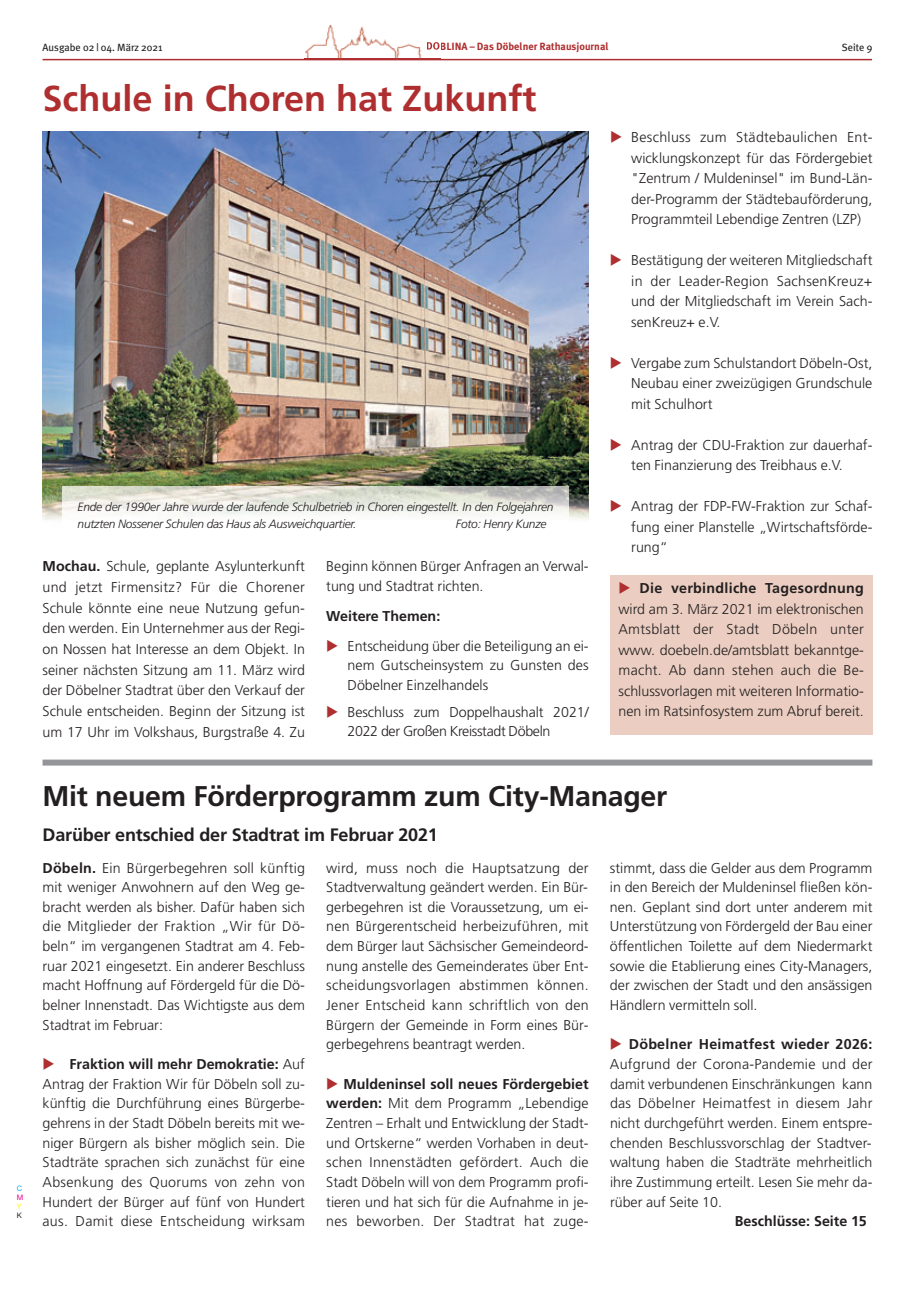
<style>
.page{position:relative;width:915px;height:1293px;background:#fff}
.page>*{position:absolute;margin:0;border:0;box-sizing:border-box;transform-origin:0 0}
.t1{font:700 36px "Frutiger";color:#af2e2f}
.t2{font:700 28.5px "Frutiger";letter-spacing:-.01em;color:#231f20}
.t3{font:700 18px "Frutiger";letter-spacing:-.01em;color:#231f20}
.t4{font:300 14.25px/19.6px "Frutiger";color:#231f20;text-align:justify}
.t5{font:700 14.25px "Frutiger";color:#231f20}
.t6{font:italic 300 12px/17.4px "Frutiger";letter-spacing:-.02em;color:#231f20}
.t7{font:700 10.5px "Meta Plus";color:#af2e2f}
.t8{font:10.5px "Meta Plus";color:#231f20}
.t9{font:7.5px "Helvetica Neue";color:#00aeef}
.t10{font:7.5px "Helvetica Neue";color:#ed028c}
.t11{font:7.5px "Helvetica Neue";color:#fff101}
.t12{font:7.5px "Helvetica Neue";color:#231f20}
.s1{font-weight:700}
.s2{color:#af2e2f}
</style>
<div class="page">
<div style="left:609px;top:575px;width:263px;height:159px;background:#ebcec1"></div>
<hr style="left:43px;top:59px;width:828px;height:1px;background:#af2e2f">
<img style="left:304px;top:25px;width:136px;height:35px">
<svg style="left:427px;top:42px;width:13px;height:8px"></svg>
<img style="left:43px;top:131px;width:545px;height:361px">
<img style="left:568px;top:492px;width:20px;height:28px">
<img style="left:43px;top:492px;width:20px;height:28px">
<div style="left:43px;top:759px;width:829px;height:6px;background:#939598"></div>
<img style="left:63px;top:487px;width:505px;height:29px">
<p class="t9" style="left:17px;top:1185px;width:7px">C</p>
<p class="t10" style="left:17px;top:1194px;width:8px">M</p>
<p class="t11" style="left:17px;top:1203px;width:6px">Y</p>
<p class="t12" style="left:17px;top:1212px;width:7px">K</p>
<p class="t8" style="left:43px;top:43px;width:121px">Ausgabe 02 | 04. März 2021</p>
<p class="t7" style="left:426px;top:42px;width:184px">DOBLINA – Das Döbelner Rathausjournal</p>
<p class="t8" style="left:841px;top:43px;width:32px">Seite 9</p>
<h1 class="t1" style="left:43px;top:84px;width:495px">Schule in Choren hat Zukunft</h1>
<p class="t6" style="left:78px;top:499px;width:477px">Ende der 1990er Jahre wurde der laufende Schulbetrieb in Choren eingestellt. In den Folgejahren nutzten Nossener Schulen das Haus als Ausweichquartier.</p>
<p class="t6" style="left:456px;top:516px;width:92px">Foto: Henry Kunze</p>
<p class="t4" style="left:43px;top:557px;width:264px;line-height:20.7px"><span class="s1">Mochau.</span> Schule, geplante Asylunterkunft und jetzt Firmensitz? Für die Chorener Schule könnte eine neue Nutzung gefun&shy;den werden. Ein Unternehmer aus der Regi&shy;on Nossen hat Interesse an dem Objekt. In seiner nächsten Sitzung am 11. März wird der Döbelner Stadtrat über den Verkauf der Schule entscheiden. Beginn der Sitzung ist um 17 Uhr im Volkshaus, Burgstraße 4. Zu</p>
<p class="t4" style="left:326px;top:557px;width:264px">Beginn können Bürger Anfragen an Verwal&shy;tung und Stadtrat richten.</p>
<p class="t5" style="left:326px;top:610px;width:115px">Weitere Themen:</p>
<p class="t4" style="left:347px;top:637px;width:242px;text-indent:-21px"><span class="s2">◆</span> Entscheidung über die Beteiligung an ei&shy;nem Gutscheinsystem zu Gunsten des Döbelner Einzelhandels</p>
<p class="t4" style="left:347px;top:703px;width:242px;text-indent:-21px"><span class="s2">◆</span> Beschluss zum Doppelhaushalt 2021/<br>2022 der Großen Kreisstadt Döbeln</p>
<p class="t4" style="left:631px;top:128px;width:242px;line-height:20.5px;text-indent:-21px"><span class="s2">◆</span> Beschluss zum Städtebaulichen Ent&shy;wicklungskonzept für das Fördergebiet "Zentrum / Muldeninsel" im Bund-Län&shy;der-Programm der Städtebauförderung, Programmteil Lebendige Zentren (LZP)</p>
<p class="t4" style="left:631px;top:251px;width:242px;line-height:20.5px;text-indent:-21px"><span class="s2">◆</span> Bestätigung der weiteren Mitgliedschaft in der Leader-Region SachsenKreuz+ und der Mitgliedschaft im Verein Sach&shy;senKreuz+ e.V.</p>
<p class="t4" style="left:631px;top:353px;width:242px;line-height:20.5px;text-indent:-21px"><span class="s2">◆</span> Vergabe zum Schulstandort Döbeln-Ost, Neubau einer zweizügigen Grundschule mit Schulhort</p>
<p class="t4" style="left:609px;top:435px;width:264px;line-height:20.5px;text-align:center"><span class="s2">◆</span> Antrag der CDU-Fraktion zur dauerhaf&shy;ten Finanzierung des Treibhaus e.V.</p>
<p class="t4" style="left:631px;top:497px;width:243px;line-height:20.5px;text-indent:-21px"><span class="s2">◆</span> Antrag der FDP-FW-Fraktion zur Schaf&shy;fung einer Planstelle „Wirtschaftsförde&shy;rung“</p>
<p class="t4" style="left:618px;top:579px;width:247px;line-height:20.5px"><span class="s2">◆</span> <span class="s1">Die verbindliche Tagesordnung </span>wird am 3. März 2021 im elektronischen Amtsblatt der Stadt Döbeln unter www. doebeln.de/amtsblatt bekanntge&shy;macht. Ab dann stehen auch die Be&shy;schlussvorlagen mit weiteren Informatio&shy;nen im Rats infosystem zum Abruf bereit.</p>
<h2 class="t2" style="left:43px;top:784px;width:626px">Mit neuem Förderprogramm zum City-Manager</h2>
<p class="t3" style="left:43px;top:827px;width:397px">Darüber entschied der Stadtrat im Februar 2021</p>
<p class="t4" style="left:43px;top:859px;width:264px"><span class="s1">Döbeln.</span> Ein Bürgerbegehren soll künftig mit weniger Anwohnern auf den Weg ge&shy;bracht werden als bisher. Dafür haben sich die Mitglieder der Fraktion „Wir für Dö&shy;beln“ im vergangenen Stadtrat am 4. Feb&shy;ruar 2021 eingesetzt. Ein anderer Beschluss macht Hoffnung auf Fördergeld für die Dö&shy;belner Innenstadt. Das Wichtigste aus dem Stadtrat im Februar:</p>
<p class="t4" style="left:43px;top:1055px;width:264px"><span class="s2">◆</span> <span class="s1">Fraktion will mehr Demokratie:</span> Auf Antrag der Fraktion Wir für Döbeln soll zu&shy;künftig die Durchführung eines Bürgerbe&shy;gehrens in der Stadt Döbeln bereits mit we&shy;niger Bürgern als bisher möglich sein. Die Stadträte sprachen sich zunächst für eine Absenkung des Quorums von zehn von Hundert der Bürger auf fünf von Hundert aus. Damit diese Entscheidung wirksam</p>
<p class="t4" style="left:326px;top:859px;width:264px">wird, muss noch die Hauptsatzung der Stadtverwaltung geändert werden. Ein Bür&shy;gerbegehren ist die Voraussetzung, um ei&shy;nen Bürgerentscheid herbeizuführen, mit dem Bürger laut Sächsischer Gemeindeord&shy;nung anstelle des Gemeinderates über Ent&shy;scheidungsvorlagen abstimmen können.<br>Jener Entscheid kann schriftlich von den Bürgern der Gemeinde in Form eines Bür&shy;gerbegehrens beantragt werden.</p>
<p class="t4" style="left:326px;top:1075px;width:264px"><span class="s2">◆</span> <span class="s1">Muldeninsel soll neues Fördergebiet werden:</span> Mit dem Programm „Lebendige Zentren – Erhalt und Entwicklung der Stadt&shy;und Ortskerne“ werden Vorhaben in deut&shy;schen Innenstädten gefördert. Auch die Stadt Döbeln will von dem Programm profi&shy;tieren und hat sich für die Aufnahme in je&shy;nes beworben. Der Stadtrat hat zuge-</p>
<p class="t4" style="left:609px;top:859px;width:264px">stimmt, dass die Gelder aus dem Programm in den Bereich der Muldeninsel fließen kön&shy;nen. Geplant sind dort unter anderem mit Unterstützung von Fördergeld der Bau einer öffentlichen Toilette auf dem Niedermarkt sowie die Etablierung eines City-Managers, der zwischen der Stadt und den ansässigen Händlern vermitteln soll.</p>
<p class="t4" style="left:609px;top:1035px;width:264px"><span class="s2">◆</span> <span class="s1">Döbelner Heimatfest wieder 2026:<br></span>Aufgrund der Corona-Pandemie und der damit verbundenen Einschränkungen kann das Döbelner Heimatfest in diesem Jahr nicht durchgeführt werden. Einem entspre&shy;chenden Beschlussvorschlag der Stadtver&shy;waltung haben die Stadträte mehrheitlich ihre Zustimmung erteilt. Lesen Sie mehr da&shy;rüber auf Seite 10.</p>
<p class="t5" style="left:734px;top:1215px;width:133px">Beschlüsse: Seite 15</p>
</div>
